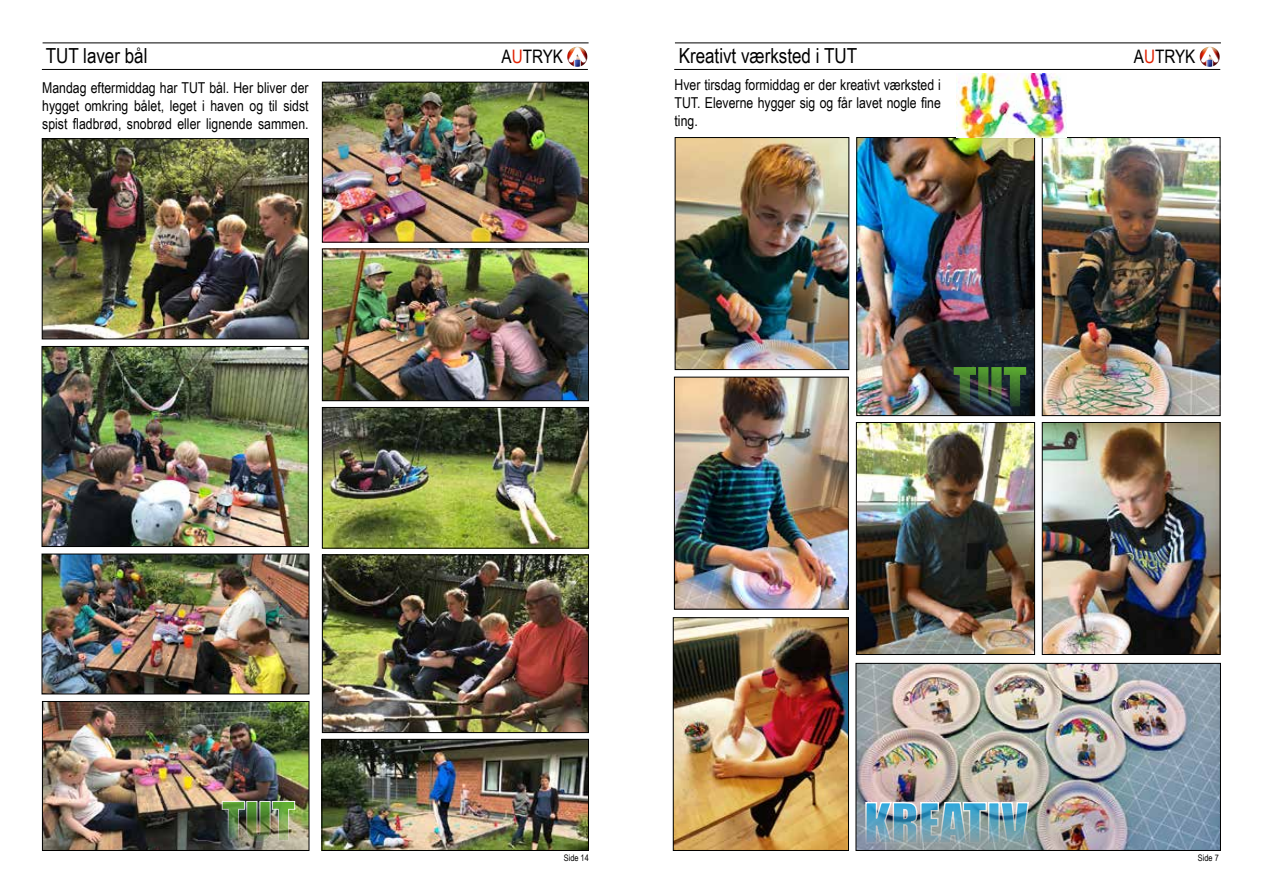
<style>
.page{position:relative;width:1263px;height:893px;background:#fff}
.page>*{position:absolute;margin:0;border:0;box-sizing:border-box;transform-origin:0 0}
.t1{font:20.7px "Arial Narrow";color:#000}
.t2{font:18.6px "Arial Narrow";color:#000}
.t3{font:15px/18px "Arial Narrow";color:#000;text-align:justify}
.t4{font:9px "Arial Narrow";color:#000}
.s1{color:#e12000}
</style>
<div class="page">
<hr style="left:674px;top:69px;width:546px;height:1px;background:#000">
<hr style="left:675px;top:43px;width:546px;height:1px;background:#000">
<svg style="left:1201px;top:47px;width:17px;height:18px"></svg>
<img style="left:1199px;top:47px;width:13px;height:19px">
<img style="left:677px;top:139px;width:170px;height:229px">
<div style="left:675px;top:137px;width:174px;height:233px;border:1px solid #000"></div>
<img style="left:1044px;top:139px;width:174px;height:275px">
<div style="left:1042px;top:137px;width:178px;height:279px;border:1px solid #000"></div>
<img style="left:858px;top:139px;width:175px;height:275px">
<div style="left:856px;top:137px;width:179px;height:279px;border:1px solid #000"></div>
<img style="left:676px;top:379px;width:171px;height:228px">
<div style="left:674px;top:377px;width:175px;height:232px;border:1px solid #000"></div>
<img style="left:858px;top:424px;width:175px;height:229px">
<div style="left:856px;top:422px;width:179px;height:233px;border:1px solid #000"></div>
<img style="left:1044px;top:424px;width:174px;height:229px">
<div style="left:1042px;top:422px;width:178px;height:233px;border:1px solid #000"></div>
<img style="left:675px;top:619px;width:172px;height:230px">
<div style="left:673px;top:617px;width:176px;height:234px;border:1px solid #000"></div>
<img style="left:858px;top:665px;width:361px;height:184px">
<div style="left:856px;top:663px;width:365px;height:188px;border:1px solid #000"></div>
<svg style="left:954px;top:367px;width:72px;height:40px;background:#385835"></svg>
<hr style="left:42px;top:69px;width:546px;height:1px;background:#000">
<hr style="left:43px;top:43px;width:546px;height:1px;background:#000">
<svg style="left:568px;top:47px;width:18px;height:18px"></svg>
<img style="left:567px;top:47px;width:13px;height:19px">
<img style="left:44px;top:140px;width:263px;height:197px">
<div style="left:42px;top:138px;width:267px;height:201px;border:1px solid #000"></div>
<img style="left:44px;top:348px;width:263px;height:197px">
<div style="left:42px;top:346px;width:267px;height:201px;border:1px solid #000"></div>
<img style="left:44px;top:556px;width:263px;height:136px">
<div style="left:42px;top:554px;width:267px;height:140px;border:1px solid #000"></div>
<img style="left:44px;top:703px;width:263px;height:146px">
<div style="left:42px;top:701px;width:267px;height:150px;border:1px solid #000"></div>
<img style="left:324px;top:84px;width:263px;height:157px">
<div style="left:322px;top:82px;width:267px;height:161px;border:1px solid #000"></div>
<img style="left:324px;top:251px;width:263px;height:148px">
<div style="left:322px;top:249px;width:267px;height:152px;border:1px solid #000"></div>
<img style="left:324px;top:409px;width:263px;height:137px">
<div style="left:322px;top:407px;width:267px;height:141px;border:1px solid #000"></div>
<img style="left:324px;top:556px;width:263px;height:175px">
<div style="left:322px;top:554px;width:267px;height:179px;border:1px solid #000"></div>
<img style="left:324px;top:741px;width:263px;height:108px">
<div style="left:322px;top:739px;width:267px;height:112px;border:1px solid #000"></div>
<img style="left:221px;top:801px;width:74px;height:41px">
<img style="left:957px;top:73px;width:110px;height:64px">
<img style="left:864px;top:800px;width:166px;height:45px">
<h1 class="t1" style="left:46px;top:41px;width:103px">TUT laver bål</h1>
<p class="t3" style="left:42px;top:78px;width:268px">Mandag eftermiddag har TUT bål. Her bliver der hygget omkring bålet, leget i haven og til sidst spist fladbrød, snobrød eller lignende sammen.</p>
<p class="t2" style="left:501px;top:43px;width:63px">A<span class="s1">U</span>TRYK</p>
<h1 class="t1" style="left:679px;top:41px;width:180px">Kreativt værksted i TUT</h1>
<p class="t2" style="left:1134px;top:43px;width:63px">A<span class="s1">U</span>TRYK</p>
<p class="t3" style="left:674px;top:75px;width:268px">Hver tirsdag formiddag er der kreativt værksted i TUT. Eleverne hygger sig og får lavet nogle fine ting.</p>
<p class="t4" style="left:564px;top:851px;width:27px">Side 14</p>
<p class="t4" style="left:1198px;top:851px;width:22px">Side 7</p>
</div>
